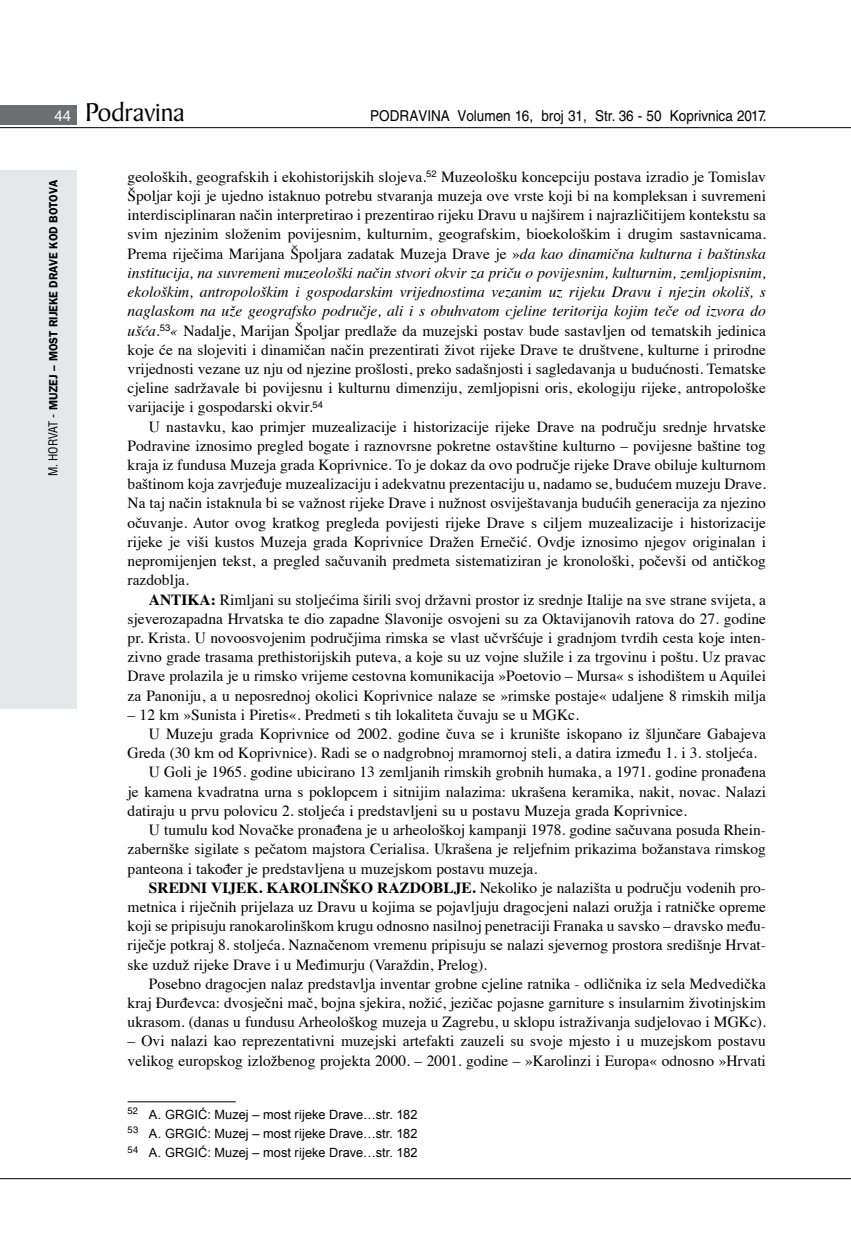
<style>
.page{position:relative;width:851px;height:1234px;background:#fff}
.page>*{position:absolute;margin:0;border:0;box-sizing:border-box;transform-origin:0 0}
.t1{font:27.6px "Baker Signet BT";color:#000}
.t2{font:15.45px/19.2px "Times";color:#000;text-align:justify}
.t3{font:15px "Helvetica LT Skin 29";color:#000;scale:.9 1}
.t4{font:12.75px/19.2px "Arial";letter-spacing:.01em;color:#000;text-align:justify}
.t5{font:600 12px "ITC Franklin Gothic Skin 29";letter-spacing:-.005em;color:#000;scale:.95 1}
.s1{font-family:"Helvetica LT Skin 29";font-size:15px;color:#fff}
.s2{font-family:"Helvetica LT Skin 29";font-weight:400;font-stretch:condensed}
.s3{font-style:italic}
.s4{font-weight:700}
</style>
<div class="page">
<div style="left:0;top:170px;width:77px;height:538px;background:#e6e7e8"></div>
<div style="left:0;top:105px;width:77px;height:19px;background:#6d6e71"></div>
<hr style="left:0;top:127px;width:850px;height:1px;background:#000">
<hr style="left:0;top:1177px;width:850px;height:1px;background:#000">
<hr style="left:128px;top:1101px;width:108px;height:1px;background:#000">
<h1 class="t1" style="left:55px;top:95px;width:131px"><span class="s1">44</span> Podravina</h1>
<p class="t3" style="left:370px;top:107px;width:442px">PODRAVINA Volumen 16, broj 31, Str. 36 - 50 Koprivnica 2017.</p>
<p class="t5" style="left:46px;top:476px;width:313px;rotate:-90deg"><span class="s2">M. HORVAT -</span> MUZEJ – MOST RIJEKE DRAVE KOD BOTOVA</p>
<p class="t2" style="left:128px;top:166px;width:639px">geoloških, geografskih i ekohistorijskih slojeva.<sup>52</sup> Muzeološku koncepciju postava izradio je Tomislav Špoljar koji je ujedno istaknuo potrebu stvaranja muzeja ove vrste koji bi na kompleksan i suvremeni interdisciplinaran način interpretirao i prezentirao rijeku Dravu u najširem i najrazličitijem kontekstu sa svim njezinim složenim povijesnim, kulturnim, geografskim, bioekološkim i drugim sastavnicama.<br>Prema riječima Marijana Špoljara zadatak Muzeja Drave je »<span class="s3">da kao dinamična kulturna i baštinska institucija, na suvremeni muzeološki način stvori okvir za priču o povijesnim, kulturnim, zemljopisnim, ekološkim, antropološkim i gospodarskim vrijednostima vezanim uz rijeku Dravu i njezin okoliš, s naglaskom na uže geografsko područje, ali i s obuhvatom cjeline teritorija kojim teče od izvora do ušća.</span><sup>53</sup><span class="s3">«</span> Nadalje, Marijan Špoljar predlaže da muzejski postav bude sastavljen od tematskih jedinica koje će na slojeviti i dinamičan način prezentirati život rijeke Drave te društvene, kulturne i prirodne vrijednosti vezane uz nju od njezine prošlosti, preko sadašnjosti i sagledavanja u budućnosti. Tematske cjeline sadržavale bi povijesnu i kulturnu dimenziju, zemljopisni oris, ekologiju rijeke, antropološke varijacije i gospodarski okvir.<sup>54</sup></p>
<p class="t2" style="left:128px;top:415px;width:639px;text-indent:21px">U nastavku, kao primjer muzealizacije i historizacije rijeke Drave na području srednje hrvatske Podravine iznosimo pregled bogate i raznovrsne pokretne ostavštine kulturno – povijesne baštine tog kraja iz fundusa Muzeja grada Koprivnice. To je dokaz da ovo područje rijeke Drave obiluje kulturnom baštinom koja zavrjeđuje muzealizaciju i adekvatnu prezentaciju u, nadamo se, budućem muzeju Drave.<br>Na taj način istaknula bi se važnost rijeke Drave i nužnost osviještavanja budućih generacija za njezino očuvanje. Autor ovog kratkog pregleda povijesti rijeke Drave s ciljem muzealizacije i historizacije rijeke je viši kustos Muzeja grada Koprivnice Dražen Ernečić. Ovdje iznosimo njegov originalan i nepromijenjen tekst, a pregled sačuvanih predmeta sistematiziran je kronološki, počevši od antičkog razdoblja.</p>
<p class="t2" style="left:128px;top:588px;width:639px;text-indent:21px"><span class="s4">ANTIKA:</span> Rimljani su stoljećima širili svoj državni prostor iz srednje Italije na sve strane svijeta, a sjeverozapadna Hrvatska te dio zapadne Slavonije osvojeni su za Oktavijanovih ratova do 27. godine pr. Krista. U novoosvojenim područjima rimska se vlast učvršćuje i gradnjom tvrdih cesta koje inten&shy;zivno grade trasama prethistorijskih puteva, a koje su uz vojne služile i za trgovinu i poštu. Uz pravac Drave prolazila je u rimsko vrijeme cestovna komunikacija »Poetovio – Mursa« s ishodištem u Aquilei za Panoniju, a u neposrednoj okolici Koprivnice nalaze se »rimske postaje« udaljene 8 rimskih milja</p>
<p class="t2" style="left:128px;top:703px;width:452px">– 12 km »Sunista i Piretis«. Predmeti s tih lokaliteta čuvaju se u MGKc.</p>
<p class="t2" style="left:149px;top:722px;width:618px">U Muzeju grada Koprivnice od 2002. godine čuva se i krunište iskopano iz šljunčare Gabajeva</p>
<p class="t2" style="left:128px;top:742px;width:630px">Greda (30 km od Koprivnice). Radi se o nadgrobnoj mramornoj steli, a datira između 1. i 3. stoljeća.</p>
<p class="t2" style="left:149px;top:761px;width:618px">U Goli je 1965. godine ubicirano 13 zemljanih rimskih grobnih humaka, a 1971. godine pronađena</p>
<p class="t2" style="left:128px;top:780px;width:639px">je kamena kvadratna urna s poklopcem i sitnijim nalazima: ukrašena keramika, nakit, novac. Nalazi</p>
<p class="t2" style="left:128px;top:799px;width:560px">datiraju u prvu polovicu 2. stoljeća i predstavljeni su u postavu Muzeja grada Koprivnice.</p>
<p class="t2" style="left:149px;top:818px;width:618px">U tumulu kod Novačke pronađena je u arheološkoj kampanji 1978. godine sačuvana posuda Rhein-</p>
<p class="t2" style="left:128px;top:838px;width:639px">zabernške sigilate s pečatom majstora Cerialisa. Ukrašena je reljefnim prikazima božanstava rimskog</p>
<p class="t2" style="left:128px;top:857px;width:411px">panteona i također je predstavljena u muzejskom postavu muzeja.</p>
<p class="t2" style="left:149px;top:876px;width:618px"><span class="s4">SREDNI VIJEK. KAROLINŠKO RAZDOBLJE.</span> Nekoliko je nalazišta u području vodenih pro-</p>
<p class="t2" style="left:128px;top:895px;width:639px">metnica i riječnih prijelaza uz Dravu u kojima se pojavljuju dragocjeni nalazi oružja i ratničke opreme</p>
<p class="t2" style="left:128px;top:914px;width:639px">koji se pripisuju ranokarolinškom krugu odnosno nasilnoj penetraciji Franaka u savsko – dravsko među-</p>
<p class="t2" style="left:128px;top:934px;width:639px">riječje potkraj 8. stoljeća. Naznačenom vremenu pripisuju se nalazi sjevernog prostora središnje Hrvat-</p>
<p class="t2" style="left:128px;top:953px;width:361px">ske uzduž rijeke Drave i u Međimurju (Varaždin, Prelog).</p>
<p class="t2" style="left:149px;top:972px;width:618px">Posebno dragocjen nalaz predstavlja inventar grobne cjeline ratnika - odličnika iz sela Medvedička</p>
<p class="t2" style="left:128px;top:991px;width:639px">kraj Đurđevca: dvosječni mač, bojna sjekira, nožić, jezičac pojasne garniture s insularnim životinjskim</p>
<p class="t2" style="left:128px;top:1010px;width:639px">ukrasom. (danas u fundusu Arheološkog muzeja u Zagrebu, u sklopu istraživanja sudjelovao i MGKc).</p>
<p class="t2" style="left:128px;top:1030px;width:639px">– Ovi nalazi kao reprezentativni muzejski artefakti zauzeli su svoje mjesto i u muzejskom postavu velikog europskog izložbenog projekta 2000. – 2001. godine – »Karolinzi i Europa« odnosno »Hrvati</p>
<p class="t4" style="left:128px;top:1104px;width:291px"><sup>52</sup> A. GRGIĆ: Muzej – most rijeke Drave…str. 182<br><sup>53</sup> A. GRGIĆ: Muzej – most rijeke Drave…str. 182<br><sup>54</sup> A. GRGIĆ: Muzej – most rijeke Drave…str. 182</p>
</div>
